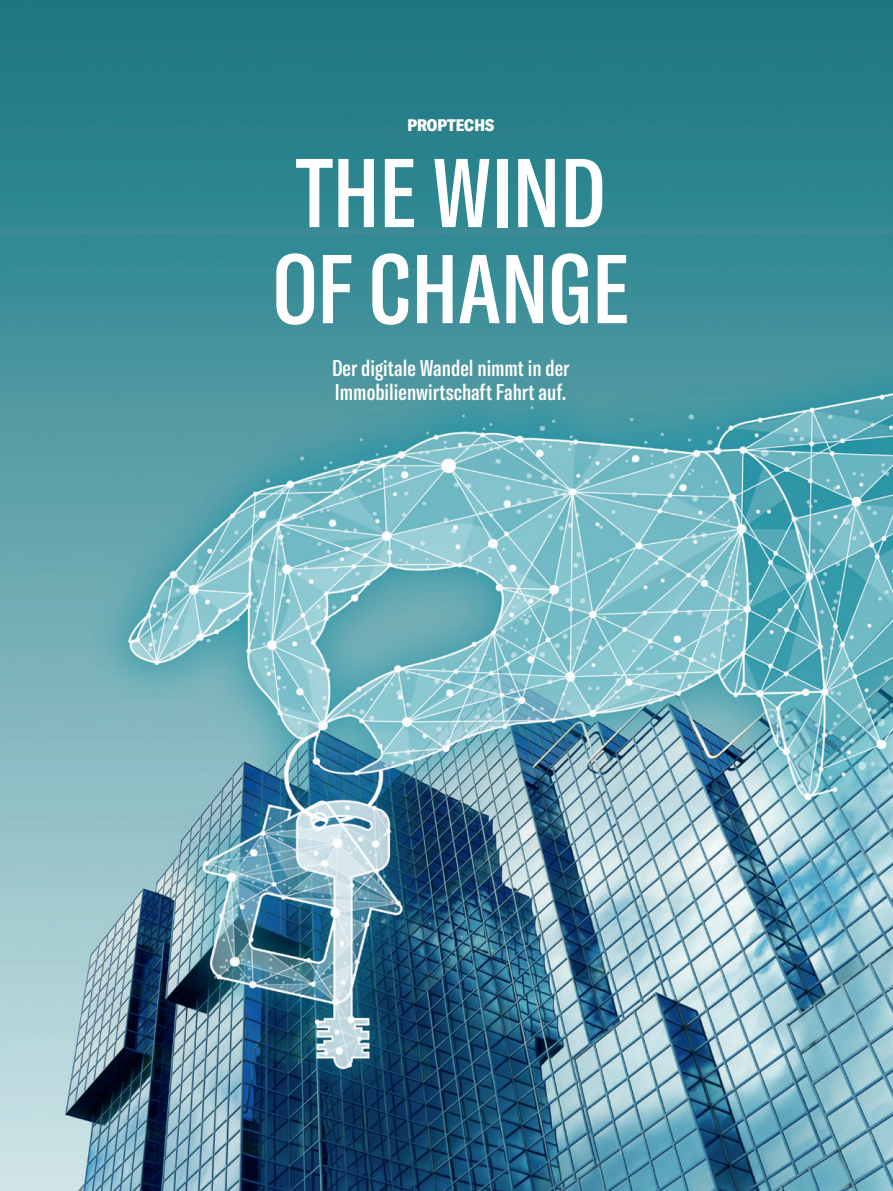
<style>
.page{position:relative;width:893px;height:1191px;background:#fff}
.page>*{position:absolute;margin:0;border:0;box-sizing:border-box;transform-origin:0 0}
.t1{font:500 extra-condensed 96px/96px "GT America";color:#fff}
.t2{font:500 extra-condensed 22.5px/24px "GT America";color:#fff}
.t3{font:900 condensed 16.5px "GT America";color:#fff}
</style>
<div class="page">
<img style="left:0;top:0;width:893px;height:1191px">
<p class="t3" style="left:407px;top:115px;width:88px">PROPTECHS</p>
<h1 class="t1" style="left:273px;top:145px;width:357px">THE WIND<br>OF CHANGE</h1>
<p class="t2" style="left:332px;top:356px;width:239px">Der digitale Wandel nimmt in der<br>Immobilienwirtschaft Fahrt auf.</p>
</div>
